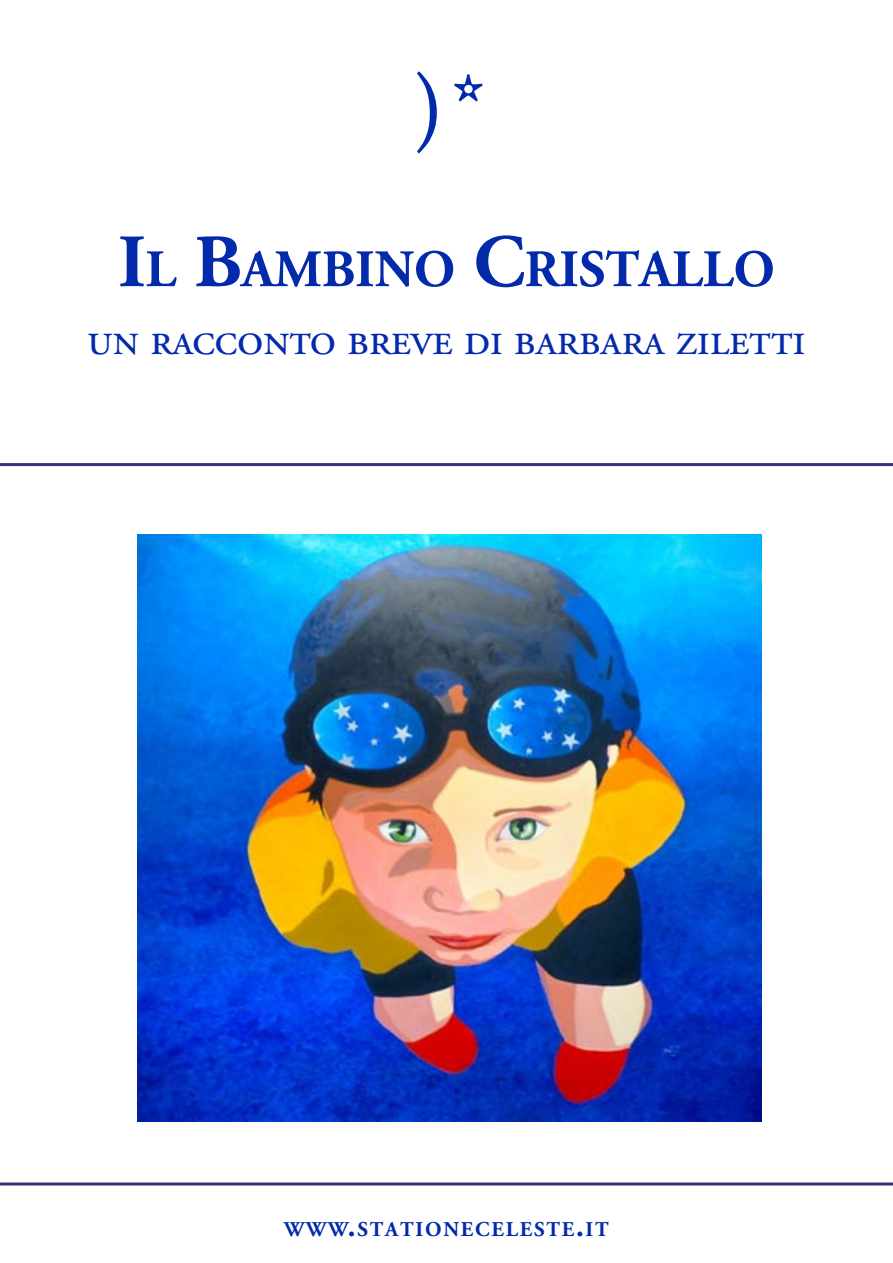
<style>
.page{position:relative;width:893px;height:1263px;background:#fff}
.page>*{position:absolute;margin:0;border:0;box-sizing:border-box;transform-origin:0 0}
.t1{font:82.5px "Book Antiqua";color:#022aab}
.t2{font:700 52.5px "Adobe Garamond Pro";color:#022aab}
.t3{font:46.5px "Adobe Garamond Pro";color:#022aab}
.t4{font:700 21px "Adobe Garamond Pro";letter-spacing:.085em;color:#022aab}
.s1{font-family:"Monotype Corsiva"}
.s2{font-size:75px}
.s3{font-size:30px}
</style>
<div class="page">
<img style="left:137px;top:534px;width:625px;height:587px">
<hr style="left:0;top:1182px;width:893px;height:3px;background:#392e7a">
<hr style="left:0;top:463px;width:893px;height:3px;background:#392e7a">
<h1 class="t1" style="left:415px;top:46px;width:64px">)<span class="s1">*</span></h1>
<p class="t2" style="left:118px;top:239px;width:658px"><span class="s2">I</span>L <span class="s2">B</span>AMBINO <span class="s2">C</span>RISTALLO</p>
<p class="t3" style="left:87px;top:312px;width:720px">UN RACCONTO BREVE DI BARBARA ZILETTI</p>
<p class="t4" style="left:284px;top:1217px;width:326px">WWW<span class="s3">.</span>STATIONECELESTE<span class="s3">.</span>IT</p>
</div>
